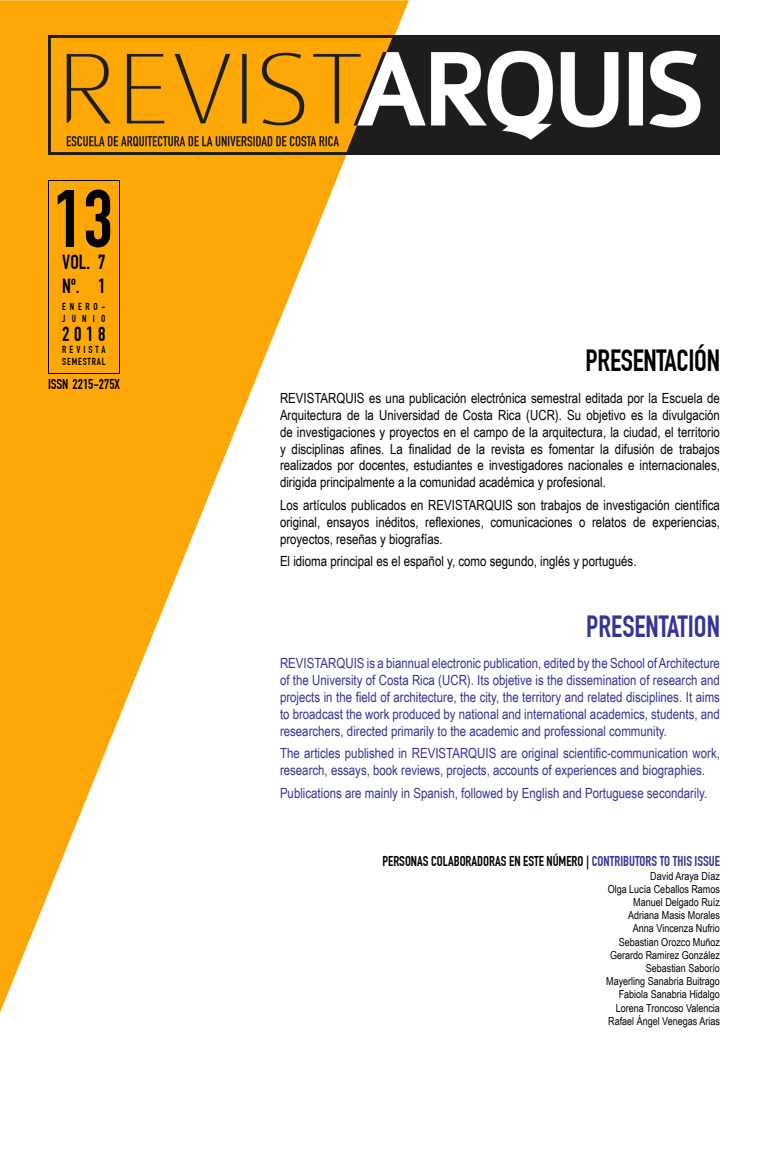
<style>
.page{position:relative;width:768px;height:1176px;background:#fff}
.page>*{position:absolute;margin:0;border:0;box-sizing:border-box;transform-origin:0 0}
.t1{font:700 80px "DIN Condensed";color:#000}
.t2{font:700 30px "DIN Condensed";letter-spacing:-.01em;color:#000}
.t3{font:700 30px "DIN Condensed";color:#339}
.t4{font:700 20px/24px "DIN Condensed";letter-spacing:.11em;color:#000}
.t5{font:14px/16.8px "Arial Narrow";color:#000;text-align:justify}
.t6{font:14px/16.8px "Arial Narrow";color:#339;text-align:justify}
.t7{font:700 14px "DIN Condensed";color:#000}
.t8{font:11px/13.2px "Arial Narrow";color:#000;text-align:right}
.t9{font:700 10px/12px "DIN Condensed";letter-spacing:.085em;color:#000}
.t10{font:700 10px/12px "DIN Condensed";letter-spacing:.5em;color:#000}
.s1{color:#339}
</style>
<div class="page">
<svg style="left:0;top:0;width:409px;height:1013px"></svg>
<img style="left:48px;top:36px;width:672px;height:118px">
<hr style="left:48px;top:180px;width:71px;height:1px;background:#000">
<hr style="left:48px;top:373px;width:72px;height:1px;background:#000">
<hr style="left:119px;top:180px;width:1px;height:193px;background:#000">
<hr style="left:48px;top:180px;width:1px;height:194px;background:#000">
<h1 class="t1" style="left:53px;top:190px;width:61px">13</h1>
<h3 class="t4" style="left:62px;top:253px;width:45px">VOL. 7<br>Nº. 1</h3>
<p class="t10" style="left:62px;top:302px;width:45px">ENERO-<br>JUNIO</p>
<h3 class="t4" style="left:62px;top:325px;width:45px">2018</h3>
<p class="t9" style="left:62px;top:345px;width:45px">REVISTA<br>SEMESTRAL</p>
<p class="t7" style="left:48px;top:379px;width:74px">ISSN 2215-275X</p>
<h2 class="t2" style="left:586px;top:350px;width:136px">PRESENTACIÓN</h2>
<p class="t5" style="left:280px;top:390px;width:442px">REVISTARQUIS es una publicación electrónica semestral editada por la Escuela de Arquitectura de la Universidad de Costa Rica (UCR). Su objetivo es la divulgación de investigaciones y proyectos en el campo de la arquitectura, la ciudad, el territorio y disciplinas afines. La finalidad de la revista es fomentar la difusión de trabajos realizados por docentes, estudiantes e investigadores nacionales e internacionales, dirigida principalmente a la comunidad académica y profesional.</p>
<p class="t5" style="left:280px;top:496px;width:441px">Los artículos publicados en REVISTARQUIS son trabajos de investigación científica original, ensayos inéditos, reflexiones, comunicaciones o relatos de experiencias, proyectos, reseñas y biografías.</p>
<p class="t5" style="left:280px;top:553px;width:358px">El idioma principal es el español y, como segundo, inglés y portugués.</p>
<h2 class="t3" style="left:586px;top:615px;width:135px">PRESENTATION</h2>
<p class="t6" style="left:280px;top:655px;width:441px">REVISTARQUIS is a biannual electronic publication, edited by the School of Architecture of the University of Costa Rica (UCR). Its objetive is the dissemination of research and projects in the field of architecture, the city, the territory and related disciplines. It aims to broadcast the work produced by national and international academics, students, and researchers, directed primarily to the academic and professional community.</p>
<p class="t6" style="left:280px;top:745px;width:442px">The articles published in REVISTARQUIS are original scientific-communication work, research, essays, book reviews, projects, accounts of experiences and biographies.</p>
<p class="t6" style="left:280px;top:784px;width:429px">Publications are mainly in Spanish, followed by English and Portuguese secondarily.</p>
<p class="t7" style="left:382px;top:856px;width:339px">PERSONAS COLABORADORAS EN ESTE NÚMERO | <span class="s1">CONTRIBUTORS TO THIS ISSUE</span></p>
<p class="t8" style="left:606px;top:869px;width:115px">David Araya Díaz<br>Olga Lucía Ceballos Ramos<br>Manuel Delgado Ruíz<br>Adriana Masis Morales<br>Anna Vincenza Nufrio<br>Sebastian Orozco Muñoz<br>Gerardo Ramirez González<br>Sebastian Saborío<br>Mayerling Sanabria Buitrago<br>Fabiola Sanabria Hidalgo<br>Lorena Troncoso Valencia<br>Rafael Ángel Venegas Arias</p>
</div>
